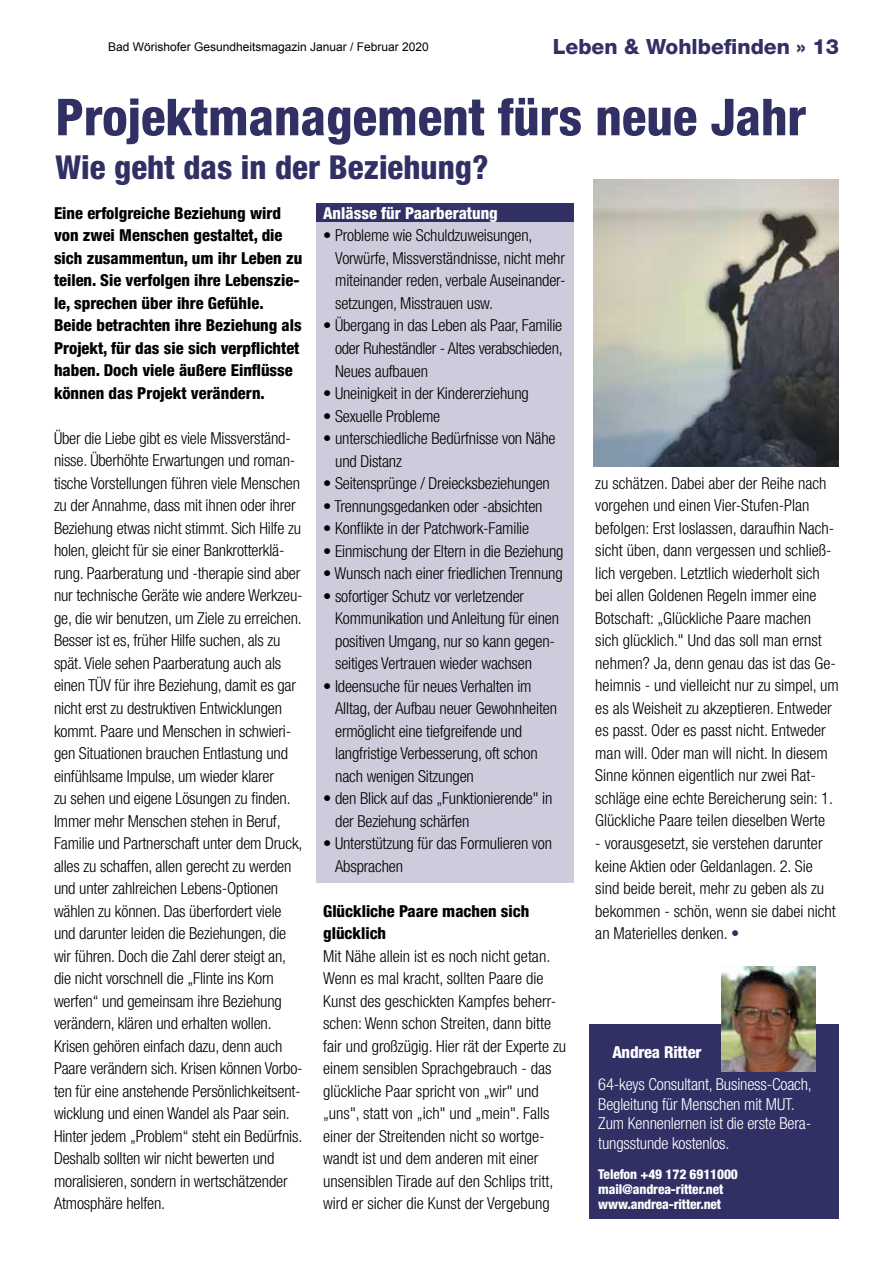
<style>
.page{position:relative;width:893px;height:1263px;background:#fff}
.page>*{position:absolute;margin:0;border:0;box-sizing:border-box;transform-origin:0 0}
.t1{font:800 condensed 51px "Helvetica Neue LT Std";color:#313065}
.t2{font:800 condensed 33px "Helvetica Neue LT Std";color:#313065}
.t3{font:800 21px "Helvetica Neue LT Std";color:#313065}
.t4{font:300 condensed 16.5px/22.5px "Helvetica Neue LT Std";letter-spacing:-.01em;color:#000}
.t5{font:800 condensed 16.5px/22.5px "Helvetica Neue LT Std";color:#000}
.t6{font:300 condensed 16.5px/19.5px "Helvetica Neue LT Std";letter-spacing:-.01em;color:#fff}
.t7{font:800 condensed 16.5px "Helvetica Neue LT Std";color:#fff}
.t8{font:800 condensed 13.5px/15px "Helvetica Neue LT Std";letter-spacing:-.01em;color:#fff}
.t9{font:12px "Arial";color:#000}
.s1{font-weight:800;color:#313065}
</style>
<div class="page">
<div style="left:317px;top:203px;width:257px;height:19px;background:#313065"></div>
<div style="left:317px;top:222px;width:257px;height:660px;background:#d0cbdc"></div>
<img style="left:593px;top:218px;width:246px;height:248px">
<div style="left:20px;top:60px;width:823px;height:158px;background:#fff;opacity:.9"></div>
<svg style="left:51px;top:91px;width:762px;height:61px"></svg>
<div style="left:590px;top:1024px;width:249px;height:194px;background:#313065"></div>
<img style="left:721px;top:967px;width:94px;height:105px">
<p class="t9" style="left:108px;top:39px;width:322px">Bad Wörishofer Gesundheitsmagazin Januar / Februar 2020</p>
<p class="t3" style="left:553px;top:34px;width:288px">Leben &amp; Wohlbefinden » 13</p>
<h1 class="t1" style="left:56px;top:86px;width:752px">Projektmanagement fürs neue Jahr</h1>
<h2 class="t2" style="left:56px;top:147px;width:434px">Wie geht das in der Beziehung?</h2>
<p class="t5" style="left:54px;top:201px;width:250px">Eine erfolgreiche Beziehung wird von zwei Menschen gestaltet, die sich zusammentun, um ihr Leben zu teilen. Sie verfolgen ihre Lebenszie&shy;le, sprechen über ihre Gefühle.<br>Beide betrachten ihre Beziehung als Projekt, für das sie sich verpflichtet haben. Doch viele äußere Einflüsse können das Projekt verändern.</p>
<p class="t4" style="left:54px;top:427px;width:250px">Über die Liebe gibt es viele Missverständ&shy;nisse. Überhöhte Erwartungen und roman&shy;tische Vorstellungen führen viele Menschen zu der Annahme, dass mit ihnen oder ihrer Beziehung etwas nicht stimmt. Sich Hilfe zu holen, gleicht für sie einer Bankrotterklä&shy;rung. Paarberatung und -therapie sind aber nur technische Geräte wie andere Werkzeu&shy;ge, die wir benutzen, um Ziele zu erreichen.<br>Besser ist es, früher Hilfe suchen, als zu spät. Viele sehen Paarberatung auch als einen TÜV für ihre Beziehung, damit es gar nicht erst zu destruktiven Entwicklungen kommt. Paare und Menschen in schwieri&shy;gen Situationen brauchen Entlastung und einfühlsame Impulse, um wieder klarer<br>zu sehen und eigene Lösungen zu finden.<br>Immer mehr Menschen stehen in Beruf, Familie und Partnerschaft unter dem Druck, alles zu schaffen, allen gerecht zu werden und unter zahlreichen Lebens-Optionen wählen zu können. Das überfordert viele und darunter leiden die Beziehungen, die wir führen. Doch die Zahl derer steigt an, die nicht vorschnell die „Flinte ins Korn werfen“ und gemeinsam ihre Beziehung verändern, klären und erhalten wollen.<br>Krisen gehören einfach dazu, denn auch Paare verändern sich. Krisen können Vorbo&shy;ten für eine anstehende Persönlichkeitsent&shy;wicklung und einen Wandel als Paar sein.<br>Hinter jedem „Problem“ steht ein Bedürfnis.<br>Deshalb sollten wir nicht bewerten und moralisieren, sondern in wertschätzender Atmosphäre helfen.</p>
<p class="t7" style="left:323px;top:203px;width:176px">Anlässe für Paarberatung</p>
<p class="t4" style="left:335px;top:224px;width:232px;text-indent:-12px">• Probleme wie Schuldzuweisungen, Vorwürfe, Missverständnisse, nicht mehr miteinander reden, verbale Auseinander&shy;setzungen, Misstrauen usw.</p>
<p class="t4" style="left:335px;top:314px;width:229px;text-align:justify;text-indent:-12px">• Übergang in das Leben als Paar, Familie oder Ruheständler - Altes verabschieden, Neues aufbauen</p>
<p class="t4" style="left:323px;top:382px;width:207px">• Uneinigkeit in der Kindererziehung</p>
<p class="t4" style="left:323px;top:404px;width:118px">• Sexuelle Probleme</p>
<p class="t4" style="left:335px;top:427px;width:222px;text-indent:-12px">• unterschiedliche Bedürfnisse von Nähe und Distanz</p>
<p class="t4" style="left:323px;top:472px;width:228px">• Seitensprünge / Dreiecksbeziehungen</p>
<p class="t4" style="left:323px;top:494px;width:221px">• Trennungsgedanken oder -absichten</p>
<p class="t4" style="left:323px;top:517px;width:207px">• Konflikte in der Patchwork-Familie</p>
<p class="t4" style="left:323px;top:539px;width:242px">• Einmischung der Eltern in die Beziehung</p>
<p class="t4" style="left:323px;top:562px;width:241px">• Wunsch nach einer friedlichen Trennung</p>
<p class="t4" style="left:335px;top:584px;width:225px;text-indent:-12px">• sofortiger Schutz vor verletzender Kommunikation und Anleitung für einen positiven Umgang, nur so kann gegen&shy;seitiges Vertrauen wieder wachsen</p>
<p class="t4" style="left:335px;top:674px;width:223px;text-indent:-12px">• Ideensuche für neues Verhalten im Alltag, der Aufbau neuer Gewohnheiten ermöglicht eine tiefgreifende und langfristige Verbesserung, oft schon nach wenigen Sitzungen</p>
<p class="t4" style="left:335px;top:787px;width:219px;text-indent:-12px">• den Blick auf das „Funktionierende" in der Beziehung schärfen</p>
<p class="t4" style="left:335px;top:832px;width:218px;text-indent:-12px">• Unterstützung für das Formulieren von<br>Absprachen</p>
<p class="t5" style="left:323px;top:899px;width:208px">Glückliche Paare machen sich glücklich</p>
<p class="t4" style="left:323px;top:944px;width:245px">Mit Nähe allein ist es noch nicht getan.<br>Wenn es mal kracht, sollten Paare die Kunst des geschickten Kampfes beherr&shy;schen: Wenn schon Streiten, dann bitte fair und großzügig. Hier rät der Experte zu einem sensiblen Sprachgebrauch - das glückliche Paar spricht von „wir" und „uns", statt von „ich" und „mein". Falls einer der Streitenden nicht so wortge&shy;wandt ist und dem anderen mit einer unsensiblen Tirade auf den Schlips tritt, wird er sicher die Kunst der Vergebung</p>
<p class="t4" style="left:595px;top:472px;width:245px">zu schätzen. Dabei aber der Reihe nach vorgehen und einen Vier-Stufen-Plan befolgen: Erst loslassen, daraufhin Nach&shy;sicht üben, dann vergessen und schließ&shy;lich vergeben. Letztlich wiederholt sich bei allen Goldenen Regeln immer eine Botschaft: „Glückliche Paare machen<br>sich glücklich." Und das soll man ernst nehmen? Ja, denn genau das ist das Ge&shy;heimnis - und vielleicht nur zu simpel, um es als Weisheit zu akzeptieren. Entweder es passt. Oder es passt nicht. Entweder man will. Oder man will nicht. In diesem Sinne können eigentlich nur zwei Rat&shy;schläge eine echte Bereicherung sein: 1.<br>Glückliche Paare teilen dieselben Werte</p>
<p class="t4" style="left:595px;top:832px;width:242px">- vorausgesetzt, sie verstehen darunter keine Aktien oder Geldanlagen. 2. Sie sind beide bereit, mehr zu geben als zu bekommen - schön, wenn sie dabei nicht an Materielles denken. <span class="s1">•</span></p>
<p class="t7" style="left:612px;top:1042px;width:91px">Andrea Ritter</p>
<p class="t6" style="left:598px;top:1075px;width:215px">64-keys Consultant, Business-Coach, Begleitung für Menschen mit MUT.<br>Zum Kennenlernen ist die erste Bera&shy;tungsstunde kostenlos.</p>
<p class="t8" style="left:598px;top:1166px;width:141px">Telefon +49 172 6911000 mail@andrea-ritter.net www.andrea-ritter.net</p>
</div>
